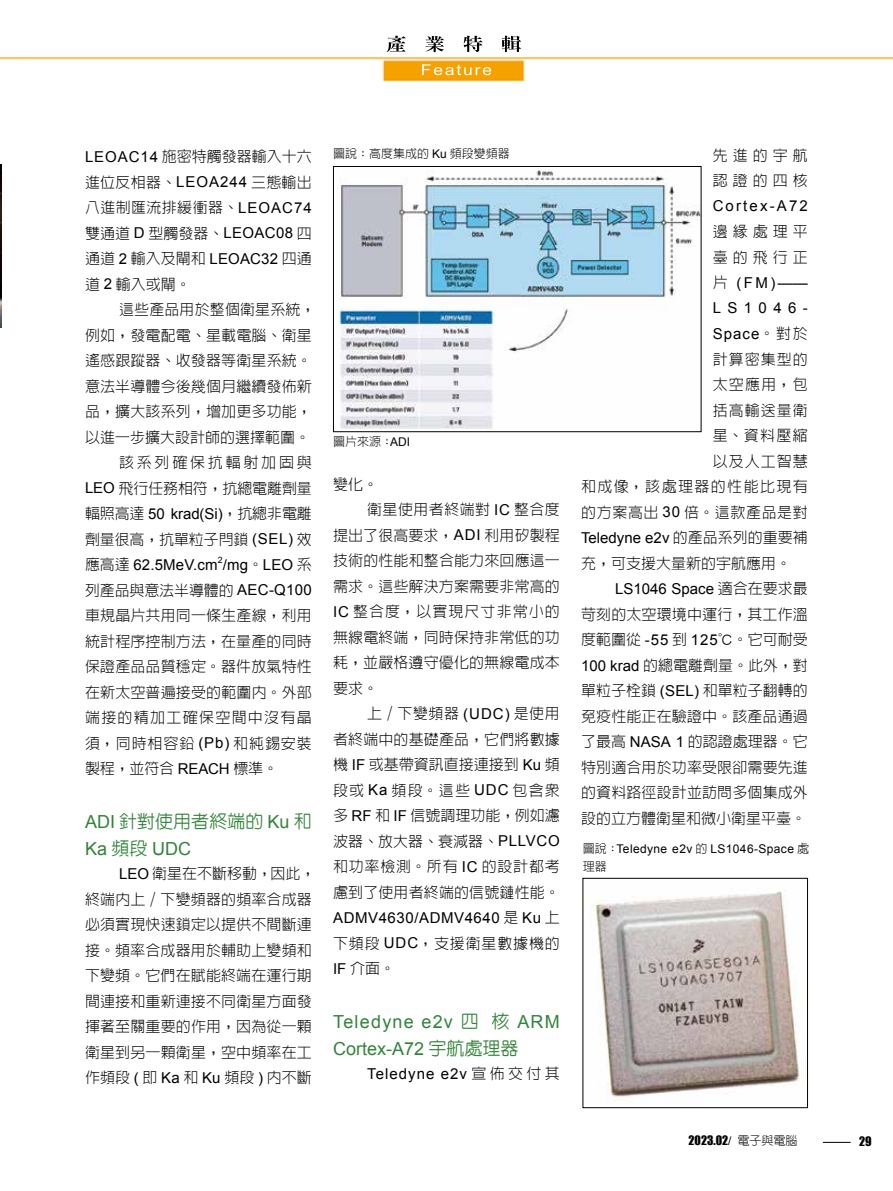
<style>
.page{position:relative;width:893px;height:1191px;background:#fff}
.page>*{position:absolute;margin:0;border:0;box-sizing:border-box;transform-origin:0 0}
.t1{font:18px/27px "Arial";letter-spacing:.07em;color:#32833a}
.t2{font:500 18px "Yen Round";color:#32833a}
.t3{font:18px "Arial";color:#32833a}
.t4{font:300 15px/25.5px "Lin Gothic";letter-spacing:.01em;color:#000;text-align:justify}
.t5{font:300 15px/25.5px "Lin Gothic";letter-spacing:.07em;color:#000;text-align:right}
.t6{font:300 15px "Lin Gothic";letter-spacing:-.01em;color:#000}
.t7{font:15px/25.5px "Arial";letter-spacing:.04em;color:#000;text-align:justify}
.t8{font:15px "Arial";color:#000}
.t9{font:15px "Arial";letter-spacing:.01em;color:#000}
.t10{font:300 15px/25.5px "Lin Gothic";letter-spacing:.055em;color:#000}
.t11{font:300 15px/25.5px "Lin Gothic";letter-spacing:.34em;color:#000}
.t12{font:15px "Arial";letter-spacing:.07em;color:#000}
.t13{font:300 15px "Lin Gothic";letter-spacing:.05em;color:#000}
.t14{font:300 15px "Lin Gothic";letter-spacing:.03em;color:#000}
.t15{font:300 15px "Lin Gothic";letter-spacing:.185em;color:#000}
.t16{font:15px "Arial";letter-spacing:.145em;color:#000}
.t17{font:12px "Arial";letter-spacing:.03em;color:#000}
.t18{font:300 12px "Lin Gothic";color:#000}
.t19{font:12px "Impact";color:#000}
.t20{font:8.7px "Arial";color:#000}
.s1{font-family:"Arial";font-weight:400}
.s2{font-family:"Lin Gothic";font-weight:300}
.s3{font-family:"Yen Round";font-weight:500}
.s4{font-family:"Arial"}
.s5{font-family:"New Gothic";font-weight:300}
</style>
<div class="page">
<img style="left:19px;top:35px;width:874px;height:47px">
<img style="left:422px;top:64px;width:69px;height:11px">
<img style="left:388px;top:36px;width:122px;height:16px">
<svg style="left:823px;top:1142px;width:28px;height:1px"></svg>
<img style="left:0;top:57px;width:19px;height:3px">
<img style="left:0;top:164px;width:1px;height:164px">
<img style="left:339px;top:170px;width:363px;height:259px">
<div style="left:333px;top:166px;width:368px;height:266px;border:1px solid #000"></div>
<img style="left:582px;top:879px;width:222px;height:227px">
<div style="left:583px;top:878px;width:225px;height:230px;border:1px solid #000"></div>
<p class="t4" style="left:85px;top:144px;width:228px"><span class="s1">LEOAC14</span> 施密特觸發器輸入十六進位反相器、<span class="s1">LEOA244</span> 三態輸出八進制匯流排緩衝器、<span class="s1">LEOAC74</span>雙通道 <span class="s1">D</span> 型觸發器、<span class="s1">LEOAC08</span> 四通道 <span class="s1">2</span> 輸入及閘和 <span class="s1">LEOAC32</span> 四通道 <span class="s1">2</span> 輸入或閘。</p>
<p class="t4" style="left:119px;top:297px;width:198px">這些產品用於整個衛星系統，</p>
<p class="t4" style="left:85px;top:322px;width:228px">例如，發電配電、星載電腦、衛星</p>
<p class="t4" style="left:85px;top:348px;width:228px">遙感跟蹤器、收發器等衛星系統。</p>
<p class="t4" style="left:85px;top:373px;width:228px">意法半導體今後幾個月繼續發佈新</p>
<p class="t4" style="left:85px;top:399px;width:228px">品，擴大該系列，增加更多功能，</p>
<p class="t4" style="left:85px;top:424px;width:226px">以進一步擴大設計師的選擇範圍。</p>
<p class="t15" style="left:119px;top:455px;width:194px">該系列確保抗輻射加固與</p>
<p class="t6" style="left:85px;top:480px;width:228px"><span class="s1">LEO</span> 飛行任務相符，抗總電離劑量</p>
<p class="t6" style="left:85px;top:506px;width:228px">輻照高達 <span class="s1">50 krad(Si)</span>，抗總非電離</p>
<p class="t6" style="left:85px;top:531px;width:228px">劑量很高，抗單粒子閂鎖 <span class="s1">(SEL)</span> 效</p>
<p class="t9" style="left:85px;top:555px;width:228px"><span class="s2">應高達</span> 62.5MeV.cm /mg<span class="s2">。</span>LEO <span class="s2">系</span></p>
<p class="t20" style="left:218px;top:554px;width:6px">2</p>
<p class="t4" style="left:85px;top:577px;width:228px">列產品與意法半導體的 <span class="s1">AEC-Q100</span>車規晶片共用同一條生產線，利用統計程序控制方法，在量產的同時保證產品品質穩定。器件放氣特性在新太空普遍接受的範圍內。外部端接的精加工確保空間中沒有晶須，同時相容鉛 <span class="s1">(Pb)</span> 和純錫安裝製程，並符合 <span class="s1">REACH</span> 標準。</p>
<p class="t2" style="left:85px;top:812px;width:228px"><span class="s1">ADI</span> 針對使用者終端的 <span class="s1">Ku</span> 和</p>
<p class="t3" style="left:85px;top:836px;width:108px">Ka <span class="s3">頻段</span> UDC</p>
<p class="t4" style="left:85px;top:861px;width:232px;text-align:left;text-indent:34px"><span class="s1">LEO</span> 衛星在不斷移動，因此，終端內上 / 下變頻器的頻率合成器必須實現快速鎖定以提供不間斷連接。頻率合成器用於輔助上變頻和下變頻。它們在賦能終端在運行期間連接和重新連接不同衛星方面發揮著至關重要的作用，因為從一顆衛星到另一顆衛星，空中頻率在工作頻段<span class="s1">(</span>即<span class="s1">Ka</span>和<span class="s1">Ku</span>頻段<span class="s1">)</span>內不斷</p>
<p class="t18" style="left:333px;top:147px;width:178px">圖說 : 高度集成的 <span class="s1">Ku</span> 頻段變頻器</p>
<p class="t18" style="left:333px;top:435px;width:79px">圖片來源 :<span class="s1">ADI</span></p>
<p class="t4" style="left:333px;top:471px;width:46px">變化。</p>
<p class="t14" style="left:367px;top:502px;width:194px">衛星使用者終端對 <span class="s1">IC</span> 整合度</p>
<p class="t4" style="left:333px;top:522px;width:228px">提出了很高要求，<span class="s1">ADI</span> 利用矽製程</p>
<p class="t4" style="left:333px;top:548px;width:228px">技術的性能和整合能力來回應這一</p>
<p class="t4" style="left:333px;top:573px;width:228px">需求。這些解決方案需要非常高的</p>
<p class="t5" style="left:333px;top:599px;width:228px"><span class="s1">IC</span> 整合度，以實現尺寸非常小的</p>
<p class="t4" style="left:333px;top:624px;width:228px">無線電終端，同時保持非常低的功</p>
<p class="t4" style="left:333px;top:650px;width:228px">耗，並嚴格遵守優化的無線電成本</p>
<p class="t4" style="left:333px;top:675px;width:46px">要求。</p>
<p class="t4" style="left:367px;top:701px;width:194px">上 / 下變頻器 <span class="s1">(UDC)</span> 是使用</p>
<p class="t4" style="left:333px;top:726px;width:228px">者終端中的基礎產品，它們將數據</p>
<p class="t4" style="left:333px;top:752px;width:228px">機 <span class="s1">IF</span> 或基帶資訊直接連接到 <span class="s1">Ku</span> 頻</p>
<p class="t4" style="left:333px;top:777px;width:228px">段或 <span class="s1">Ka</span> 頻段。這些 <span class="s1">UDC</span> 包含眾</p>
<p class="t4" style="left:333px;top:803px;width:228px">多 <span class="s1">RF</span> 和 <span class="s1">IF</span> 信號調理功能，例如濾</p>
<p class="t4" style="left:333px;top:828px;width:228px">波器、放大器、衰減器、<span class="s1">PLLVCO</span></p>
<p class="t13" style="left:333px;top:859px;width:228px">和功率檢測。所有 <span class="s1">IC</span> 的設計都考</p>
<p class="t4" style="left:333px;top:879px;width:228px">慮到了使用者終端的信號鏈性能。</p>
<p class="t7" style="left:333px;top:905px;width:228px">ADMV4630/ADMV4640 <span class="s2">是</span> Ku <span class="s2">上</span></p>
<p class="t10" style="left:333px;top:930px;width:228px">下頻段 <span class="s1">UDC</span>，支援衛星數據機的<br><span class="s1">IF</span> 介面。</p>
<p class="t1" style="left:333px;top:1008px;width:228px">Teledyne e2v <span class="s3">四 核</span> ARM<br>Cortex-A72 <span class="s3">宇航處理器</span></p>
<p class="t12" style="left:367px;top:1064px;width:194px">Teledyne e2v <span class="s2">宣佈交付其</span></p>
<p class="t11" style="left:713px;top:142px;width:97px">先進的宇航認證的四核</p>
<p class="t16" style="left:713px;top:196px;width:97px">Cortex-A72</p>
<p class="t11" style="left:713px;top:219px;width:97px">邊緣處理平臺的飛行正</p>
<p class="t7" style="left:713px;top:270px;width:97px"><span class="s2">片</span> (FM)—— LS1046- Space<span class="s2">。對於</span></p>
<p class="t5" style="left:581px;top:346px;width:228px">計算密集型的<br>太空應用，包<br>括高輸送量衛<br>星、資料壓縮<br>以及人工智慧<br>和成像，該處理器的性能比現有的方案高出 <span class="s1">30</span> 倍。這款產品是對</p>
<p class="t8" style="left:581px;top:528px;width:228px">Teledyne e2v <span class="s2">的產品系列的重要補</span></p>
<p class="t4" style="left:581px;top:550px;width:211px">充，可支援大量新的宇航應用。</p>
<p class="t8" style="left:615px;top:579px;width:194px">LS1046 Space <span class="s2">適合在要求最</span></p>
<p class="t4" style="left:581px;top:601px;width:228px">苛刻的太空環境中運行，其工作溫度範圍從 <span class="s1">-55</span> 到 <span class="s1">125</span>℃。它可耐受<span class="s1">100 krad</span> 的總電離劑量。此外，對單粒子栓鎖 <span class="s1">(SEL)</span> 和單粒子翻轉的免疫性能正在驗證中。該產品通過了最高 <span class="s1">NASA 1</span> 的認證處理器。它特別適合用於功率受限卻需要先進的資料路徑設計並訪問多個集成外設的立方體衛星和微小衛星平臺。</p>
<p class="t17" style="left:583px;top:840px;width:228px"><span class="s2">圖說 :</span>Teledyne e2v <span class="s2">的</span> LS1046-Space <span class="s2">處</span></p>
<p class="t18" style="left:583px;top:860px;width:25px">理器</p>
<p class="t19" style="left:689px;top:1131px;width:110px">2023.02<span class="s4">/</span> <span class="s5">電子與電腦</span></p>
<p class="t19" style="left:859px;top:1132px;width:14px">29</p>
</div>
